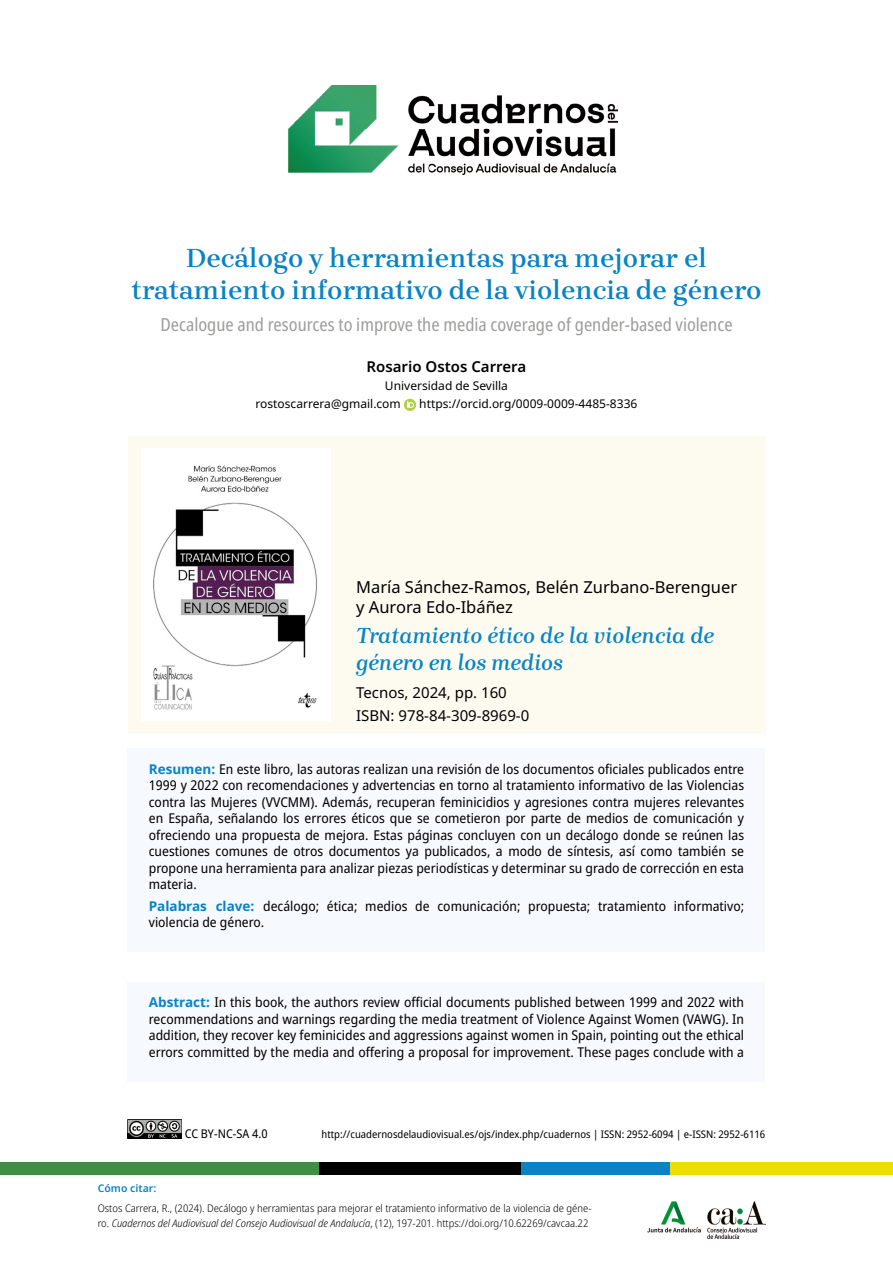
<style>
.page{position:relative;width:893px;height:1263px;background:#fff}
.page>*{position:absolute;margin:0;border:0;box-sizing:border-box;transform-origin:0 0}
.t1{font:600 27px/31.5px "Brygada 1918";color:#0983c5;text-align:center}
.title02{font:italic 600 22.5px/27px "Brygada 1918";color:#0983c5}
.subtitle{font:condensed 18px "Noto Sans";color:#9d9d9c}
.autor02{font:16.5px/19.8px "Noto Sans";color:#000}
.datos02{font:15px "Noto Sans";color:#000}
.autor{font:600 15px "Noto Sans";color:#000}
.resumen{font:semi-condensed 13.5px/16.5px "Noto Sans";color:#000;text-align:justify}
.keys{font:semi-condensed 13.5px/16.5px "Noto Sans";color:#000}
.datos{font:12px "Noto Sans";color:#000}
.t2{font:semi-condensed 12px "Noto Sans";color:#000}
.entrada{font:300 semi-condensed 10.5px/15px "Noto Sans";color:#000}
.t3{font:semi-condensed 10.5px "Noto Sans";color:#000}
.entrada-2{font:600 10.5px "Noto Sans";color:#0983c5}
.s1{font-weight:700;font-stretch:normal;color:#0983c5}
.s2{font-style:italic}
</style>
<div class="page">
<div style="left:0;top:1162px;width:319px;height:13px;background:#408e42"></div>
<div style="left:319px;top:1162px;width:202px;height:13px;background:#000"></div>
<div style="left:521px;top:1162px;width:149px;height:13px;background:#0983c5"></div>
<div style="left:670px;top:1162px;width:223px;height:13px;background:#edde00"></div>
<img style="left:647px;top:1201px;width:118px;height:37px">
<img style="left:127px;top:1119px;width:54px;height:19px">
<img style="left:288px;top:85px;width:329px;height:90px">
<div style="left:128px;top:748px;width:637px;height:166px;background:#f6f9fd"></div>
<div style="left:128px;top:885px;width:637px;height:67px;background:#f6f9fd"></div>
<div style="left:128px;top:982px;width:637px;height:100px;background:#f6f9fd"></div>
<svg style="left:404px;top:399px;width:12px;height:12px"></svg>
<div style="left:128px;top:436px;width:637px;height:298px;background:#fdfbef"></div>
<img style="left:141px;top:449px;width:189px;height:272px">
<p class="t1" style="left:131px;top:243px;width:632px">Decálogo y herramientas para mejorar el tratamiento informativo de la violencia de género</p>
<p class="subtitle" style="left:160px;top:312px;width:574px">Decalogue and resources to improve the media coverage of gender-based violence</p>
<p class="autor" style="left:367px;top:356px;width:161px">Rosario Ostos Carrera</p>
<p class="datos" style="left:385px;top:377px;width:125px">Universidad de Sevilla</p>
<p class="datos" style="left:256px;top:395px;width:147px">rostoscarrera@gmail.com</p>
<p class="datos" style="left:419px;top:395px;width:220px">https://orcid.org/0009-0009-4485-8336</p>
<p class="autor02" style="left:356px;top:577px;width:383px">María Sánchez-Ramos, Belén Zurbano-Berenguer y Aurora Edo-Ibáñez</p>
<p class="title02" style="left:356px;top:622px;width:360px">Tratamiento ético de la violencia de género en los medios</p>
<p class="datos02" style="left:356px;top:681px;width:152px">Tecnos, 2024, pp. 160</p>
<p class="datos02" style="left:356px;top:705px;width:175px">ISBN: 978-84-309-8969-0</p>
<p class="resumen" style="left:149px;top:761px;width:597px"><span class="s1">Resumen:</span> En este libro, las autoras realizan una revisión de los documentos oficiales publicados entre 1999 y 2022 con recomendaciones y advertencias en torno al tratamiento informativo de las Violencias contra las Mujeres (VVCMM). Además, recuperan feminicidios y agresiones contra mujeres relevantes en España, señalando los errores éticos que se cometieron por parte de medios de comunicación y ofreciendo una propuesta de mejora. Estas páginas concluyen con un decálogo donde se reúnen las cuestiones comunes de otros documentos ya publicados, a modo de síntesis, así como también se propone una herramienta para analizar piezas periodísticas y determinar su grado de corrección en esta materia.</p>
<p class="keys" style="left:149px;top:898px;width:597px"><span class="s1">Palabras clave:</span> decálogo; ética; medios de comunicación; propuesta; tratamiento informativo; violencia de género.</p>
<p class="resumen" style="left:149px;top:995px;width:597px"><span class="s1">Abstract:</span> In this book, the authors review official documents published between 1999 and 2022 with recommendations and warnings regarding the media treatment of Violence Against Women (VAWG). In addition, they recover key feminicides and aggressions against women in Spain, pointing out the ethical errors committed by the media and offering a proposal for improvement. These pages conclude with a</p>
<p class="t2" style="left:185px;top:1125px;width:84px">CC BY-NC-SA 4.0</p>
<p class="t3" style="left:321px;top:1127px;width:445px">http://cuadernosdelaudiovisual.es/ojs/index.php/cuadernos | ISSN: 2952-6094 | e-ISSN: 2952-6116</p>
<p class="entrada-2" style="left:98px;top:1181px;width:60px">Cómo citar:</p>
<p class="entrada" style="left:98px;top:1201px;width:495px">Ostos Carrera, R., (2024). Decálogo y herramientas para mejorar el tratamiento informativo de la violencia de géne&shy;ro. <span class="s2">Cuadernos del Audiovisual del Consejo Audiovisual de Andalucía</span>, (12), 197-201. https://doi.org/10.62269/cavcaa.22</p>
</div>
